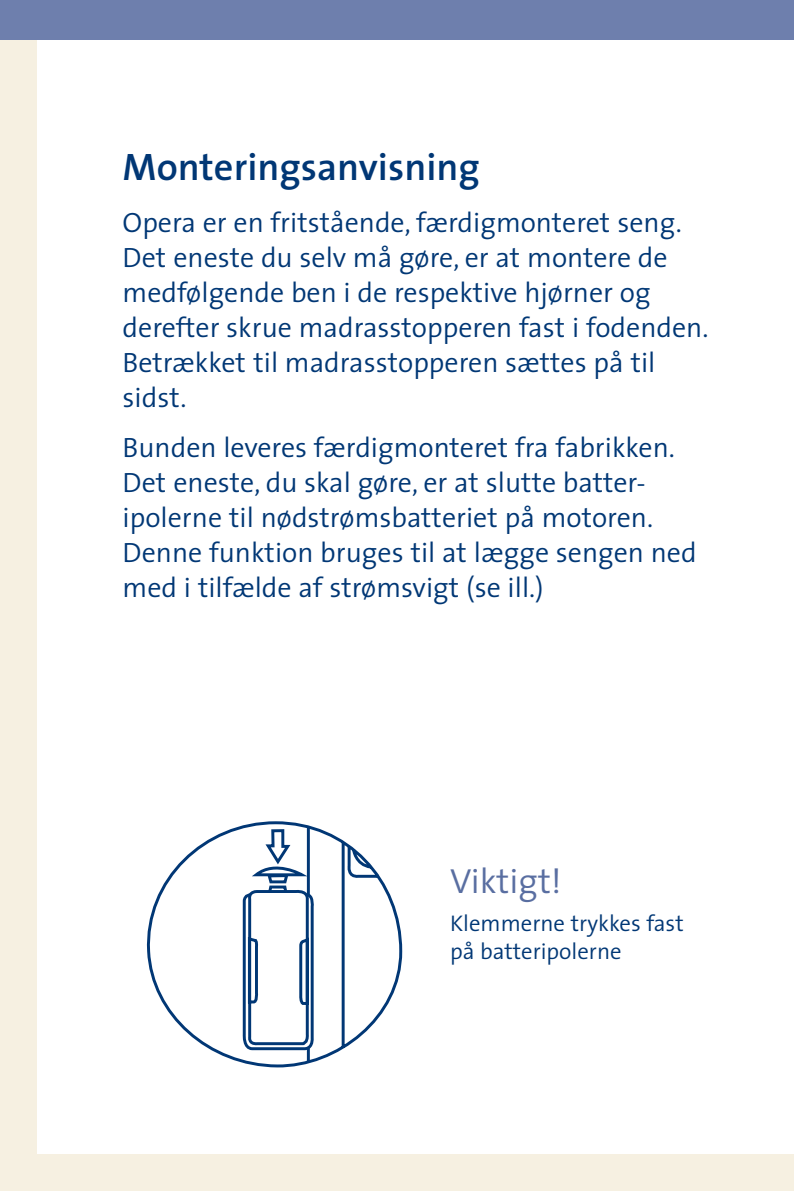
<style>
.page{position:relative;width:794px;height:1191px;background:#f6f0e1}
.page>*{position:absolute;margin:0;border:0;box-sizing:border-box;transform-origin:0 0}
.Head{font:600 38.5px "The Sans";color:#013775}
.Billedtekst{font:300 35px "The Sans";color:#596ea1}
.t1{font:300 28px/35px "The Sans";color:#013775}
.Billedtekst-2{font:300 22.75px/28px "The Sans";color:#013775}
</style>
<div class="page">
<div style="left:38px;top:38px;width:756px;height:1115px;background:#fff"></div>
<div style="left:0;top:0;width:794px;height:40px;background:#6e7fad"></div>
<svg style="left:147px;top:821px;width:255px;height:246px"></svg>
<svg style="left:241px;top:872px;width:74px;height:179px"></svg>
<p class="Head" style="left:123px;top:135px;width:359px">Monteringsanvisning</p>
<p class="t1" style="left:123px;top:204px;width:561px">Opera er en fritstående, færdigmonteret seng.<br>Det eneste du selv må gøre, er at montere de medfølgende ben i de respektive hjørner og</p>
<p class="t1" style="left:123px;top:309px;width:587px">derefter skrue madrasstopperen fast i fodenden.</p>
<p class="t1" style="left:123px;top:344px;width:534px">Betrækket til madrasstopperen sættes på til sidst.</p>
<p class="t1" style="left:123px;top:429px;width:575px">Bunden leveres færdigmonteret fra fabrikken.<br>Det eneste, du skal gøre, er at slutte batter&shy;ipolerne til nødstrømsbatteriet på motoren.<br>Denne funktion bruges til at lægge sengen ned med i tilfælde af strømsvigt (se ill.)</p>
<p class="Billedtekst" style="left:450px;top:851px;width:113px">Viktigt!</p>
<p class="Billedtekst-2" style="left:450px;top:908px;width:235px">Klemmerne trykkes fast på batteripolerne</p>
</div>
